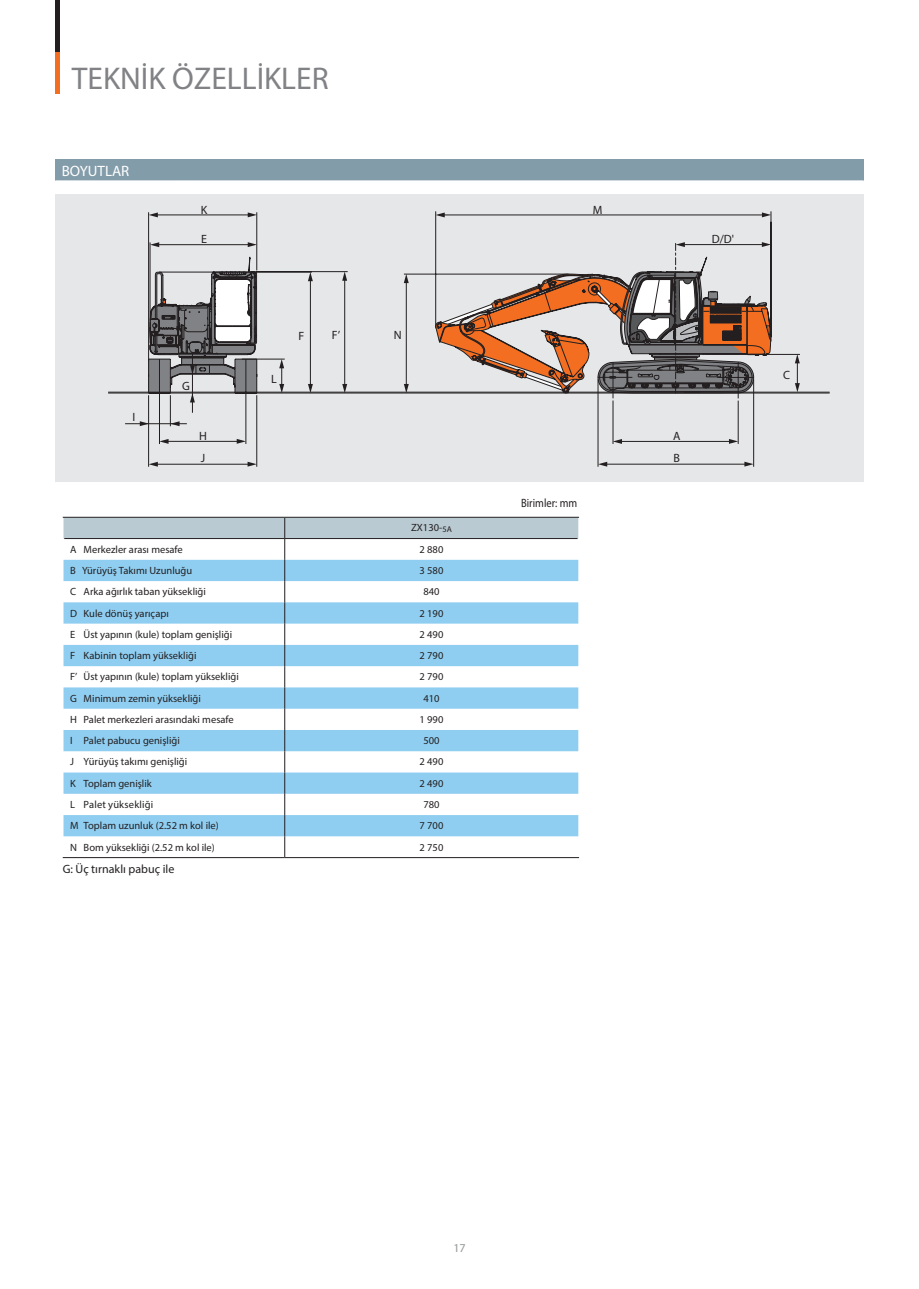
<style>
.page{position:relative;width:919px;height:1289px;background:#fff}
.page>*{position:absolute;margin:0;border:0;box-sizing:border-box;transform-origin:0 0}
.t1{font:31.5px "Myriad Pro";color:#808285}
.t2{font:15px "Myriad Pro";color:#fff}
.t3{font:12px/22.8px "Myriad Pro";color:#231f20}
.t4{font:12px "Myriad Pro";color:#231f20;scale:.87 1}
.t5{font:12px "Myriad Pro";color:#939598}
.t6{font:10.5px "Myriad Pro";color:#231f20}
.s1{font-size:8.4px}
</style>
<div class="page">
<div style="left:55px;top:194px;width:808px;height:288px;background:#e6e7e9"></div>
<div style="left:108px;top:393px;width:722px;height:51px;background:#e6e7e9"></div>
<div style="left:108px;top:272px;width:722px;height:121px;background:#e6e7e9"></div>
<svg style="left:148px;top:211px;width:652px;height:256px"></svg>
<svg style="left:149px;top:212px;width:9px;height:5px"></svg>
<svg style="left:248px;top:212px;width:9px;height:5px"></svg>
<svg style="left:435px;top:242px;width:336px;height:151px"></svg>
<hr style="left:605px;top:464px;width:141px;height:1px;background:#231f20">
<svg style="left:598px;top:462px;width:9px;height:4px"></svg>
<svg style="left:744px;top:461px;width:9px;height:5px"></svg>
<hr style="left:620px;top:441px;width:110px;height:1px;background:#231f20">
<svg style="left:612px;top:439px;width:10px;height:5px"></svg>
<svg style="left:729px;top:439px;width:9px;height:5px"></svg>
<hr style="left:157px;top:244px;width:92px;height:1px;background:#231f20">
<svg style="left:151px;top:242px;width:8px;height:5px"></svg>
<svg style="left:248px;top:242px;width:9px;height:5px"></svg>
<hr style="left:167px;top:441px;width:71px;height:1px;background:#231f20">
<svg style="left:159px;top:439px;width:9px;height:5px"></svg>
<svg style="left:237px;top:439px;width:9px;height:5px"></svg>
<hr style="left:310px;top:279px;width:1px;height:106px;background:#231f20">
<svg style="left:308px;top:384px;width:5px;height:9px"></svg>
<svg style="left:308px;top:272px;width:5px;height:9px"></svg>
<hr style="left:344px;top:279px;width:1px;height:106px;background:#231f20">
<svg style="left:342px;top:384px;width:5px;height:9px"></svg>
<svg style="left:342px;top:271px;width:5px;height:10px"></svg>
<hr style="left:406px;top:281px;width:1px;height:104px;background:#231f20">
<svg style="left:404px;top:384px;width:5px;height:9px"></svg>
<svg style="left:404px;top:274px;width:4px;height:9px"></svg>
<svg style="left:794px;top:354px;width:5px;height:38px"></svg>
<hr style="left:242px;top:359px;width:43px;height:1px;background:#231f20">
<svg style="left:279px;top:359px;width:5px;height:34px"></svg>
<hr style="left:192px;top:354px;width:1px;height:59px;background:#231f20">
<svg style="left:170px;top:364px;width:65px;height:21px"></svg>
<svg style="left:190px;top:393px;width:5px;height:9px"></svg>
<hr style="left:125px;top:423px;width:62px;height:1px;background:#231f20">
<svg style="left:171px;top:421px;width:8px;height:5px"></svg>
<svg style="left:140px;top:421px;width:8px;height:5px"></svg>
<hr style="left:156px;top:464px;width:93px;height:1px;background:#231f20">
<svg style="left:149px;top:462px;width:9px;height:4px"></svg>
<svg style="left:247px;top:461px;width:9px;height:5px"></svg>
<hr style="left:443px;top:215px;width:320px;height:1px;background:#231f20">
<svg style="left:435px;top:212px;width:9px;height:5px"></svg>
<svg style="left:761px;top:212px;width:10px;height:5px"></svg>
<hr style="left:150px;top:242px;width:1px;height:101px;background:#231f20">
<hr style="left:256px;top:395px;width:1px;height:72px;background:#231f20">
<hr style="left:148px;top:395px;width:1px;height:72px;background:#231f20">
<hr style="left:170px;top:395px;width:1px;height:31px;background:#231f20">
<div style="left:55px;top:160px;width:808px;height:21px;background:#839ca9"></div>
<svg style="left:55px;top:180px;width:13px;height:1px"></svg>
<hr style="left:68px;top:180px;width:115px;height:2px;background:#fff">
<hr style="left:183px;top:180px;width:680px;height:2px;background:#fff">
<svg style="left:63px;top:518px;width:515px;height:339px"></svg>
<hr style="left:63px;top:517px;width:222px;height:1px;background:#231f20">
<hr style="left:285px;top:517px;width:294px;height:1px;background:#231f20">
<hr style="left:63px;top:857px;width:222px;height:1px;background:#231f20">
<hr style="left:285px;top:857px;width:294px;height:1px;background:#231f20">
<div style="left:55px;top:52px;width:5px;height:42px;background:#f36e21"></div>
<div style="left:55px;top:0;width:5px;height:52px;background:#231f20"></div>
<h1 class="t1" style="left:72px;top:59px;width:258px">TEKNİK ÖZELLİKLER</h1>
<h2 class="t2" style="left:62px;top:161px;width:69px">BOYUTLAR</h2>
<p class="t3" style="left:201px;top:198px;width:8px">K</p>
<p class="t3" style="left:201px;top:227px;width:7px">E</p>
<p class="t3" style="left:133px;top:406px;width:4px">I</p>
<p class="t3" style="left:182px;top:374px;width:9px">G</p>
<p class="t3" style="left:199px;top:424px;width:9px;line-height:22.4px">H<br>J</p>
<p class="t3" style="left:271px;top:367px;width:7px">L</p>
<p class="t3" style="left:298px;top:324px;width:7px">F</p>
<p class="t3" style="left:332px;top:323px;width:10px">F’</p>
<p class="t3" style="left:394px;top:323px;width:9px">N</p>
<p class="t6" style="left:411px;top:521px;width:42px">ZX130-<span class="s1">5A</span></p>
<p class="t6" style="left:70px;top:542px;width:114px">A Merkezler arası mesafe</p>
<p class="t6" style="left:419px;top:542px;width:25px">2 880</p>
<p class="t6" style="left:70px;top:564px;width:124px">B Yürüyüş Takımı Uzunluğu</p>
<p class="t6" style="left:419px;top:564px;width:25px">3 580</p>
<p class="t6" style="left:70px;top:585px;width:137px">C Arka ağırlık taban yüksekliği</p>
<p class="t6" style="left:423px;top:585px;width:18px">840</p>
<p class="t6" style="left:70px;top:606px;width:100px">D Kule dönüş yarıçapı</p>
<p class="t6" style="left:419px;top:606px;width:25px">2 190</p>
<p class="t6" style="left:70px;top:627px;width:163px">E Üst yapının (kule) toplam genişliği</p>
<p class="t6" style="left:419px;top:627px;width:25px">2 490</p>
<p class="t6" style="left:70px;top:649px;width:128px">F Kabinin toplam yüksekliği</p>
<p class="t6" style="left:419px;top:649px;width:25px">2 790</p>
<p class="t6" style="left:70px;top:670px;width:170px">F’ Üst yapının (kule) toplam yüksekliği</p>
<p class="t6" style="left:419px;top:670px;width:25px">2 790</p>
<p class="t6" style="left:70px;top:691px;width:132px">G Minimum zemin yüksekliği</p>
<p class="t6" style="left:423px;top:691px;width:18px">410</p>
<p class="t6" style="left:70px;top:713px;width:165px">H Palet merkezleri arasındaki mesafe</p>
<p class="t6" style="left:419px;top:713px;width:25px">1 990</p>
<p class="t6" style="left:70px;top:734px;width:111px">I Palet pabucu genişliği</p>
<p class="t6" style="left:423px;top:734px;width:18px">500</p>
<p class="t6" style="left:70px;top:755px;width:119px">J Yürüyüş takımı genişliği</p>
<p class="t6" style="left:419px;top:755px;width:25px">2 490</p>
<p class="t6" style="left:70px;top:776px;width:83px">K Toplam genişlik</p>
<p class="t6" style="left:419px;top:776px;width:25px">2 490</p>
<p class="t6" style="left:70px;top:798px;width:84px">L Palet yüksekliği</p>
<p class="t6" style="left:423px;top:798px;width:18px">780</p>
<p class="t6" style="left:70px;top:819px;width:150px">M Toplam uzunluk (2.52 m kol ile)</p>
<p class="t6" style="left:419px;top:819px;width:25px">7 700</p>
<p class="t6" style="left:70px;top:840px;width:146px">N Bom yüksekliği (2.52 m kol ile)</p>
<p class="t6" style="left:419px;top:840px;width:25px">2 750</p>
<p class="t3" style="left:63px;top:857px;width:113px">G: Üç tırnaklı pabuç ile</p>
<p class="t3" style="left:593px;top:198px;width:11px">M</p>
<p class="t4" style="left:521px;top:496px;width:66px">Birimler: mm</p>
<p class="t3" style="left:711px;top:228px;width:24px">D/D'</p>
<p class="t3" style="left:673px;top:424px;width:9px">A<br>B</p>
<p class="t3" style="left:783px;top:364px;width:8px">C</p>
<p class="t5" style="left:453px;top:1240px;width:14px">17</p>
</div>
